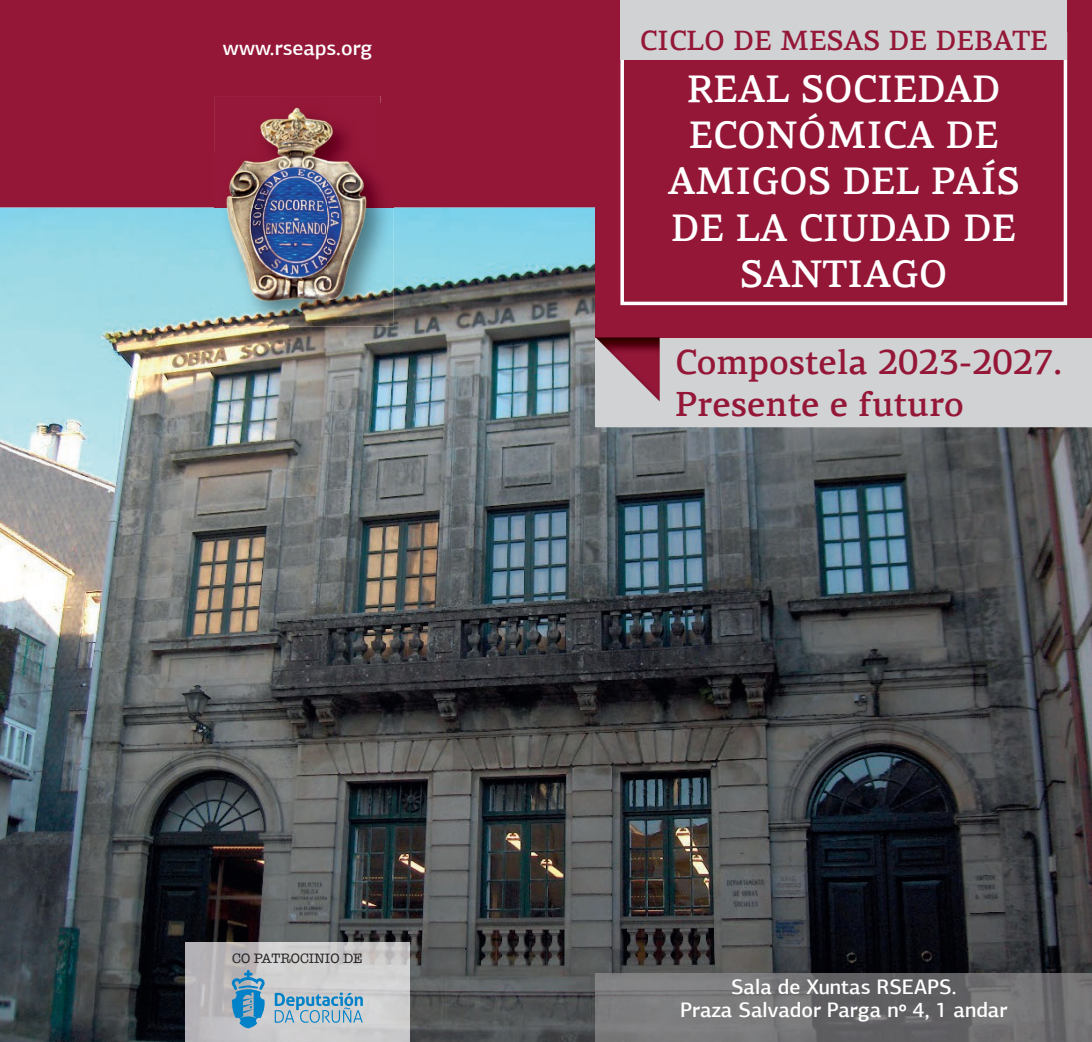
<style>
.page{position:relative;width:1092px;height:1042px;background:#fff}
.page>*{position:absolute;margin:0;border:0;box-sizing:border-box;transform-origin:0 0}
.t1{font:500 38.5px/46.2px "PF Agora Serif Pro";color:#fff;text-align:center}
.t2{font:500 35px/42px "PF Agora Serif Pro";color:#951738}
.t3{font:500 28px "PF Agora Serif Pro";color:#951738}
.t4{font:500 21px/22.8px "PF Agora Sans Pro";color:#fff;text-align:center}
.t5{font:14px "American Typewriter";color:#231f20}
</style>
<div class="page">
<img style="left:0;top:207px;width:1091px;height:835px">
<div style="left:595px;top:337px;width:496px;height:90px;background:#d1d2d4"></div>
<div style="left:0;top:0;width:595px;height:207px;background:#951738"></div>
<img style="left:186px;top:943px;width:223px;height:99px">
<div style="left:595px;top:0;width:496px;height:337px;background:#951738"></div>
<img style="left:595px;top:337px;width:64px;height:64px">
<div style="left:620px;top:32px;width:447px;height:273px;border:4px solid #fff"></div>
<svg style="left:275px;top:992px;width:88px;height:30px;background:#91b7cc"></svg>
<svg style="left:231px;top:970px;width:35px;height:58px;background:#63a0c3"></svg>
<img style="left:222px;top:207px;width:171px;height:119px">
<img style="left:380px;top:104px;width:13px;height:103px">
<img style="left:214px;top:152px;width:8px;height:164px">
<div style="left:214px;top:96px;width:166px;height:56px;background:#951739"></div>
<img style="left:222px;top:104px;width:158px;height:212px">
<div style="left:620px;top:0;width:447px;height:60px;background:#d1d2d4"></div>
<img style="left:595px;top:973px;width:496px;height:69px">
<p class="t4" style="left:223px;top:37px;width:151px">www.rseaps.org</p>
<p class="t5" style="left:232px;top:948px;width:132px">CO PATROCINIO DE</p>
<h3 class="t3" style="left:639px;top:23px;width:409px">CICLO DE MESAS DE DEBATE</h3>
<h1 class="t1" style="left:667px;top:66px;width:353px">REAL SOCIEDAD<br>ECONÓMICA DE<br>AMIGOS DEL PAÍS<br>DE LA CIUDAD DE<br>SANTIAGO</h1>
<h2 class="t2" style="left:675px;top:342px;width:388px">Compostela 2023-2027.<br>Presente e futuro</h2>
<p class="t4" style="left:680px;top:976px;width:329px">Sala de Xuntas RSEAPS.<br>Praza Salvador Parga nº 4, 1 andar</p>
</div>
